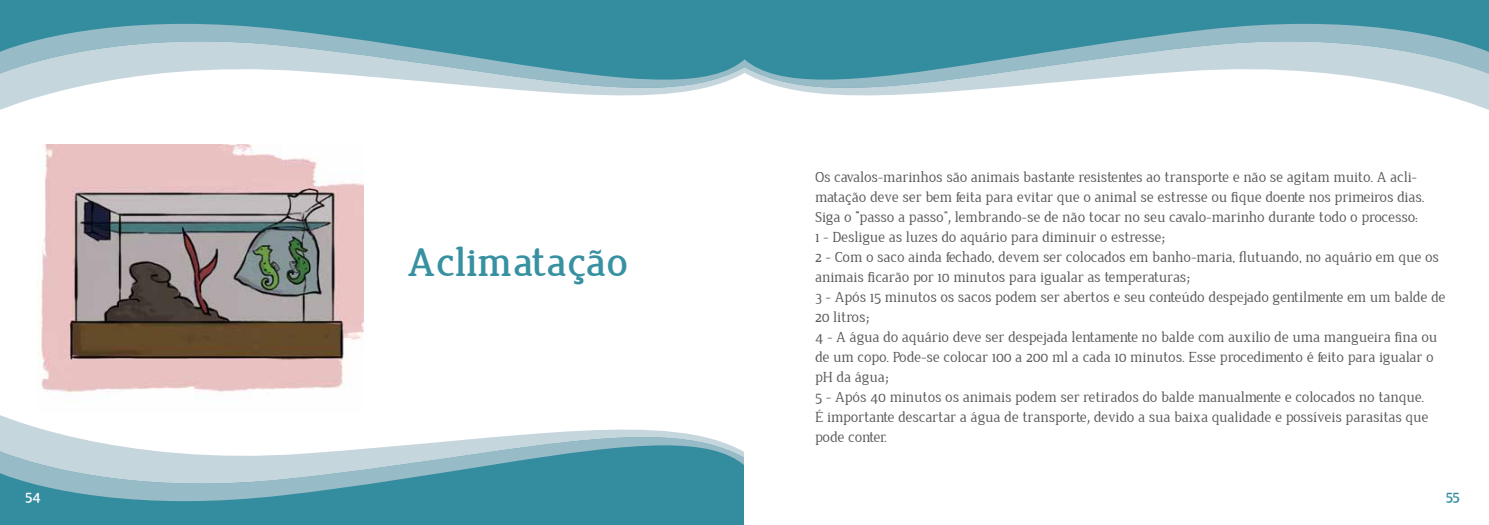
<style>
.page{position:relative;width:1489px;height:525px;background:#fff}
.page>*{position:absolute;margin:0;border:0;box-sizing:border-box;transform-origin:0 0}
.t1{font:700 41.25px "Jura";color:#3791a1}
.t2{font:15px/20px "Jura";color:#58595b}
.t3{font:700 15px "Jura";color:#fff}
.t4{font:700 15px "Jura";color:#348c9f}
.s1{font-family:"Arno Pro"}
</style>
<div class="page">
<div style="left:0;top:501px;width:744px;height:23px;background:#348c9f"></div>
<svg style="left:0;top:483px;width:744px;height:18px;background:#529aab"></svg>
<svg style="left:0;top:466px;width:744px;height:17px;background:#7aaebc"></svg>
<svg style="left:0;top:415px;width:744px;height:51px"></svg>
<div style="left:0;top:0;width:1488px;height:24px;background:#348c9f"></div>
<svg style="left:0;top:24px;width:1488px;height:17px;background:#5199ab"></svg>
<svg style="left:0;top:41px;width:1488px;height:17px;background:#78adbb"></svg>
<svg style="left:0;top:58px;width:1488px;height:52px"></svg>
<img style="left:39px;top:144px;width:324px;height:249px">
<h1 class="t1" style="left:409px;top:241px;width:221px">Aclimatação</h1>
<p class="t2" style="left:815px;top:167px;width:632px">Os cavalos-marinhos são animais bastante resistentes ao transporte e não se agitam muito. A acli&shy;matação deve ser bem feita para evitar que o animal se estresse ou fique doente nos primeiros dias.<br>Siga o “passo a passo”<span class="s1">,</span> lembrando-se de não tocar no seu cavalo-marinho durante todo o processo:<br>1 - Desligue as luzes do aquário para diminuir o estresse<span class="s1">;<br></span>2 - Com o saco ainda fechado, devem ser colocados em banho-maria, flutuando, no aquário em que os animais ficarão por 10 minutos para igualar as temperaturas<span class="s1">;<br></span>3 - Após 15 minutos os sacos podem ser abertos e seu conteúdo despejado gentilmente em um balde de 20 litros<span class="s1">;<br></span>4 - A água do aquário deve ser despejada lentamente no balde com auxilio de uma mangueira fina ou de um copo. Pode-se colocar 100 a 200 ml a cada 10 minutos. Esse procedimento é feito para igualar o pH da água<span class="s1">;<br></span>5 - Após 40 minutos os animais podem ser retirados do balde manualmente e colocados no tanque.<br>É importante descartar a água de transporte<span class="s1">,</span> devido a sua baixa qualidade e possíveis parasitas que pode conter.</p>
<p class="t3" style="left:25px;top:488px;width:16px">54</p>
<p class="t4" style="left:1445px;top:488px;width:15px">55</p>
</div>
